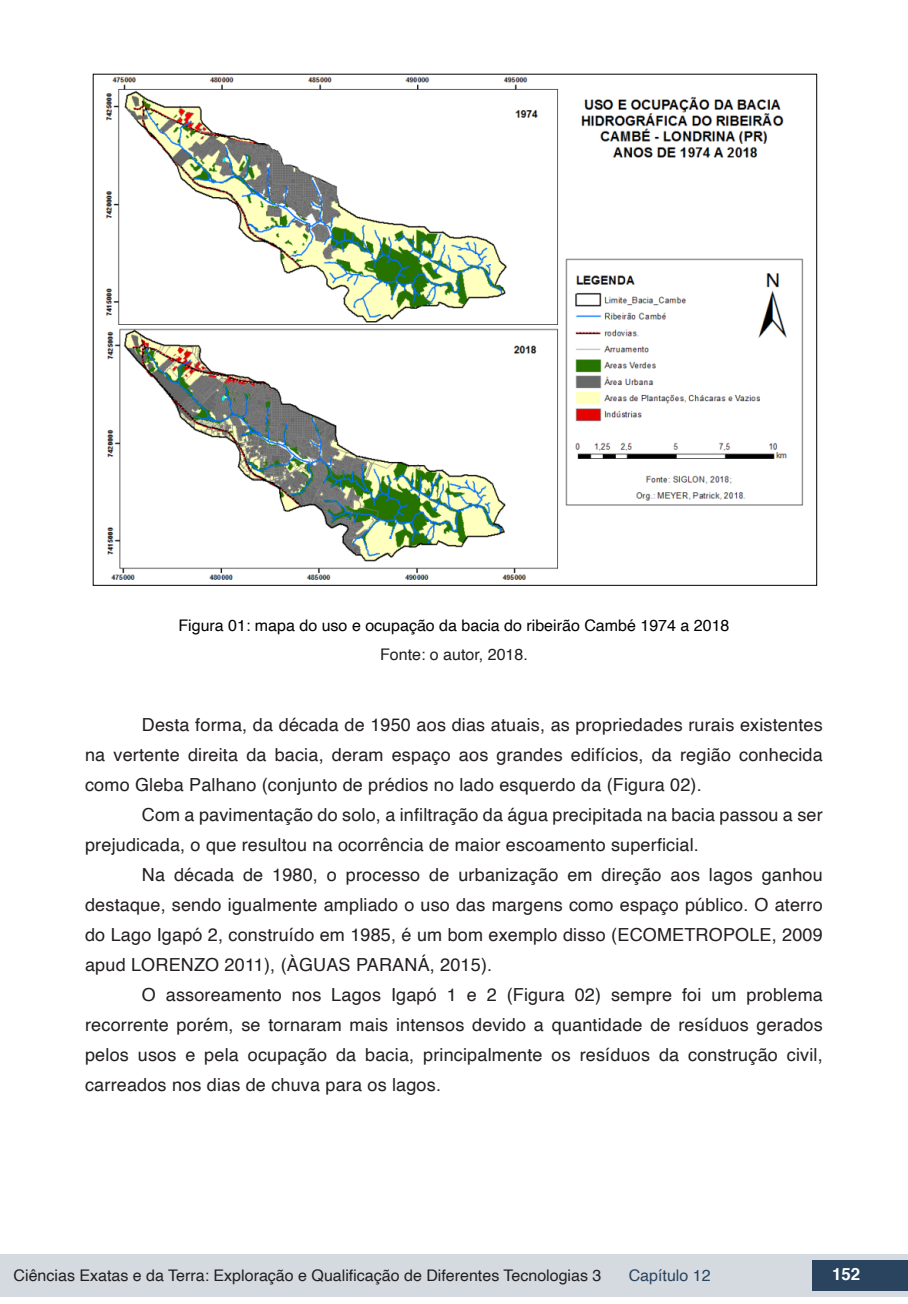
<style>
.page{position:relative;width:908px;height:1304px;background:#fff}
.page>*{position:absolute;margin:0;border:0;box-sizing:border-box;transform-origin:0 0}
.txt{font:18px/30px "Helvetica";letter-spacing:.01em;color:#231f20;text-align:justify}
.t1{font:700 16.8px "Helvetica";color:#fff}
.fonte_tab_gra_imag{font:16px "Helvetica";color:#231f20}
.info_tab_graf_imag{font:16px "Helvetica";color:#000}
.t2{font:16px "Helvetica";color:#2a435e}
</style>
<div class="page">
<div style="left:0;top:1254px;width:906px;height:43px;background:#d4dadf"></div>
<div style="left:812px;top:1261px;width:95px;height:30px;background:#2a435e"></div>
<img style="left:92px;top:74px;width:712px;height:512px">
<p class="info_tab_graf_imag" style="left:178px;top:613px;width:552px">Figura 01: mapa do uso e ocupação da bacia do ribeirão Cambé 1974 a 2018</p>
<p class="fonte_tab_gra_imag" style="left:380px;top:642px;width:149px">Fonte: o autor, 2018.</p>
<p class="txt" style="left:85px;top:710px;width:738px;text-indent:57px">Desta forma, da década de 1950 aos dias atuais, as propriedades rurais existentes na vertente direita da bacia, deram espaço aos grandes edifícios, da região conhecida como Gleba Palhano (conjunto de prédios no lado esquerdo da (Figura 02).</p>
<p class="txt" style="left:85px;top:800px;width:738px;text-indent:57px">Com a pavimentação do solo, a infiltração da água precipitada na bacia passou a ser prejudicada, o que resultou na ocorrência de maior escoamento superficial.</p>
<p class="txt" style="left:85px;top:860px;width:739px;text-indent:57px">Na década de 1980, o processo de urbanização em direção aos lagos ganhou destaque, sendo igualmente ampliado o uso das margens como espaço público. O aterro do Lago Igapó 2, construído em 1985, é um bom exemplo disso (ECOMETROPOLE, 2009 apud LORENZO 2011), (ÀGUAS PARANÁ, 2015).</p>
<p class="txt" style="left:85px;top:980px;width:739px;text-indent:57px">O assoreamento nos Lagos Igapó 1 e 2 (Figura 02) sempre foi um problema recorrente porém, se tornaram mais intensos devido a quantidade de resíduos gerados pelos usos e pela ocupação da bacia, principalmente os resíduos da construção civil, carreados nos dias de chuva para os lagos.</p>
<p class="fonte_tab_gra_imag" style="left:14px;top:1263px;width:589px">Ciências Exatas e da Terra: Exploração e Qualificação de Diferentes Tecnologias 3</p>
<p class="t2" style="left:628px;top:1263px;width:83px">Capítulo 12</p>
<p class="t1" style="left:831px;top:1261px;width:30px">152</p>
</div>
